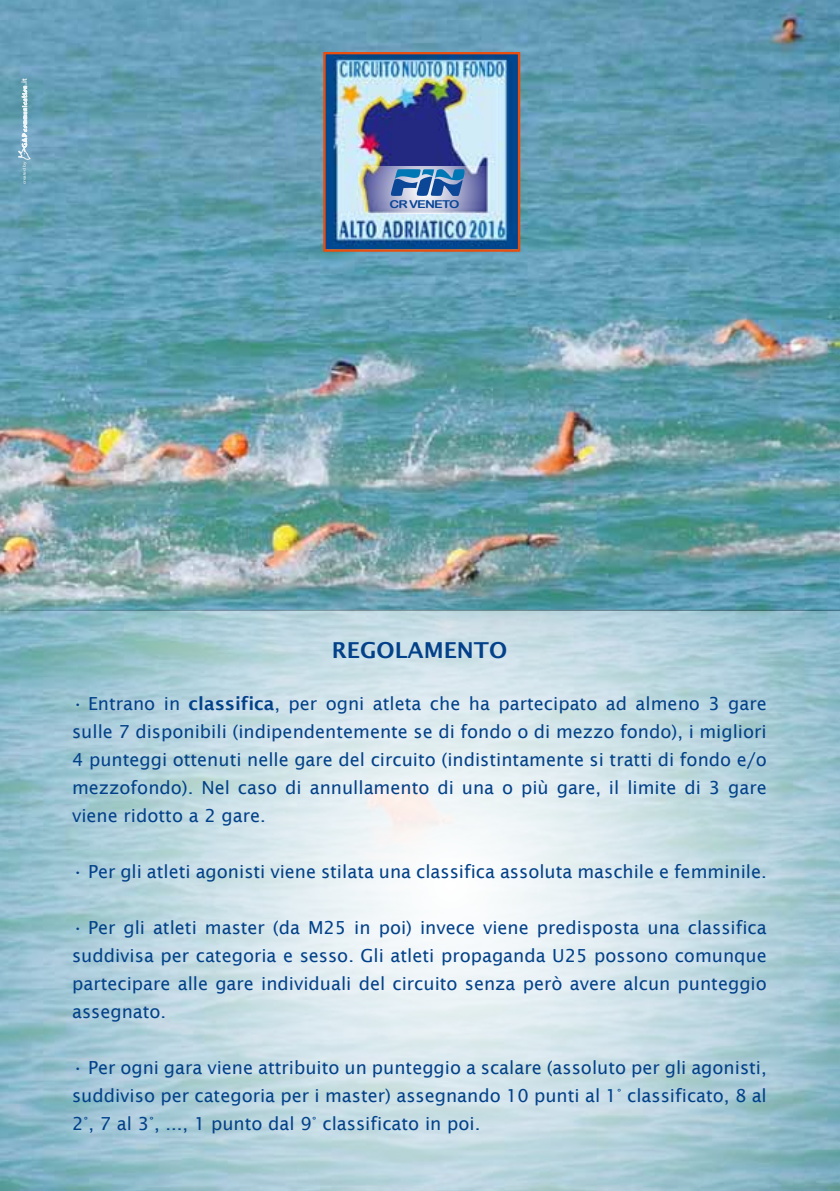
<style>
.page{position:relative;width:840px;height:1191px;background:#fff}
.page>*{position:absolute;margin:0;border:0;box-sizing:border-box;transform-origin:0 0}
.t1{font:600 22px "Lucida Sans";color:#024189}
.t2{font:18px/28px "Lucida Sans";color:#024189;text-align:justify}
.t3{font:10.8px "Arial Rounded MT Bold";letter-spacing:-.07em;color:#0b4697;scale:1.21 1}
.t4{font:700 7.4px "Myriad";color:#fff}
.t5{font:4.2px "Myriad";letter-spacing:-.005em;color:#fff;scale:1.22 1}
.s1{font-weight:600}
</style>
<div class="page">
<img style="left:0;top:0;width:839px;height:609px">
<img style="left:326px;top:55px;width:191px;height:193px">
<div style="left:323px;top:52px;width:197px;height:200px;border:2px solid #e94e0f"></div>
<svg style="left:18px;top:85px;width:13px;height:75px"></svg>
<svg style="left:352px;top:166px;width:143px;height:48px;background:#a5abc7"></svg>
<svg style="left:0;top:609px;width:839px;height:582px;background:#bed8e0"></svg>
<svg style="left:390px;top:169px;width:74px;height:27px;background:#5082b9"></svg>
<p class="t4" style="left:20px;top:85px;width:8px;rotate:-90deg">.it</p>
<p class="t5" style="left:22px;top:184px;width:20px;rotate:-90deg">created by</p>
<p class="t3" style="left:389px;top:198px;width:59px">CR VENETO</p>
<p class="t1" style="left:331px;top:637px;width:177px">REGOLAMENTO</p>
<p class="t2" style="left:72px;top:689px;width:696px">• Entrano in <span class="s1">classifica</span>, per ogni atleta che ha partecipato ad almeno 3 gare sulle 7 disponibili (indipendentemente se di fondo o di mezzo fondo), i migliori 4 punteggi ottenuti nelle gare del circuito (indistintamente si tratti di fondo e/o mezzofondo). Nel caso di annullamento di una o più gare, il limite di 3 gare viene ridotto a 2 gare.</p>
<p class="t2" style="left:72px;top:857px;width:696px">• Per gli atleti agonisti viene stilata una classifica assoluta maschile e femminile.</p>
<p class="t2" style="left:72px;top:913px;width:696px">• Per gli atleti master (da M25 in poi) invece viene predisposta una classifica suddivisa per categoria e sesso. Gli atleti propaganda U25 possono comunque partecipare alle gare individuali del circuito senza però avere alcun punteggio assegnato.</p>
<p class="t2" style="left:72px;top:1053px;width:696px">• Per ogni gara viene attribuito un punteggio a scalare (assoluto per gli agonisti, suddiviso per categoria per i master) assegnando 10 punti al 1° classificato, 8 al 2°, 7 al 3°, ..., 1 punto dal 9° classificato in poi.</p>
</div>
